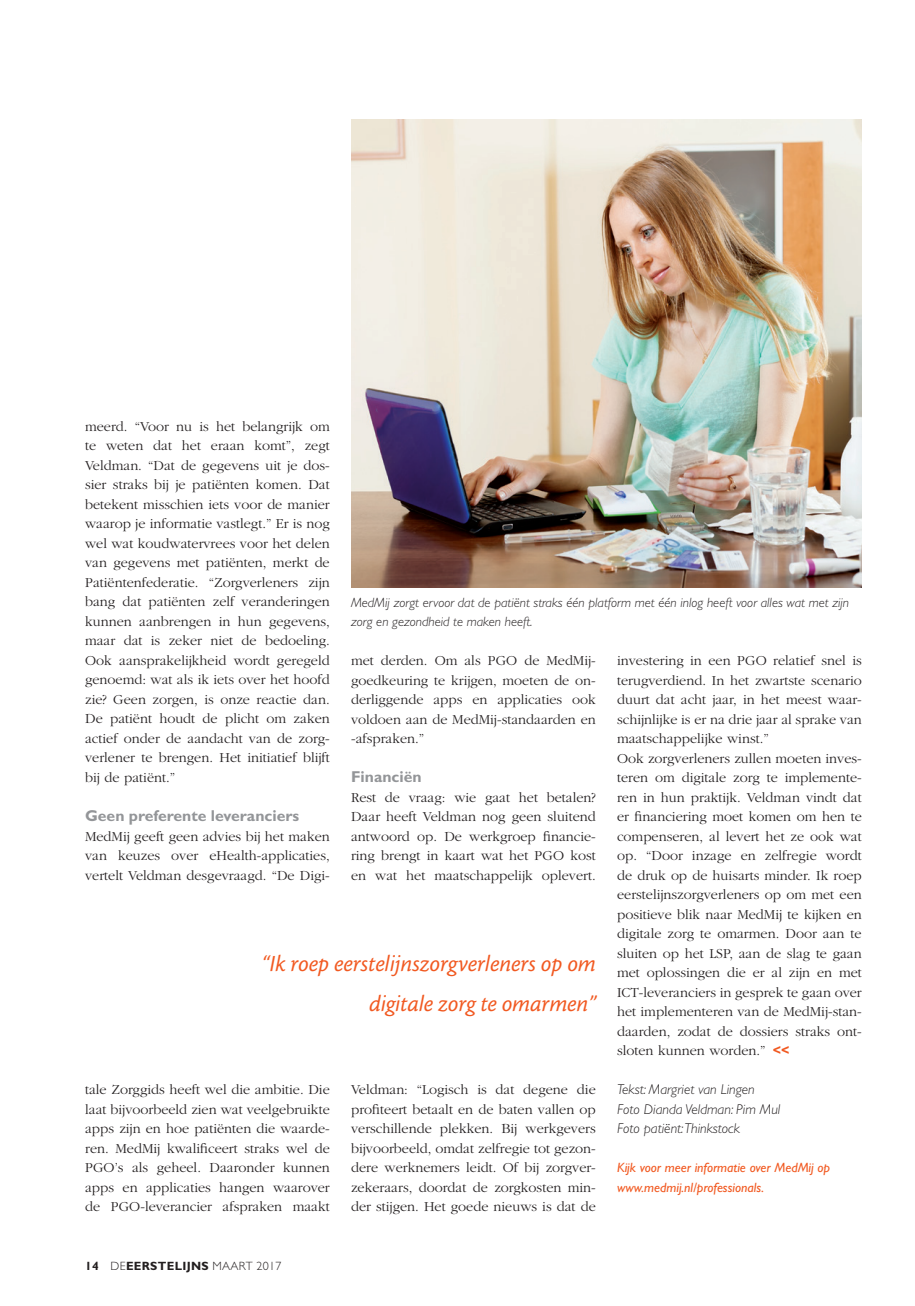
<style>
.page{position:relative;width:915px;height:1306px;background:#fff}
.page>*{position:absolute;margin:0;border:0;box-sizing:border-box;transform-origin:0 0}
.t1{font:24px/39px "Cronos MM It 408 16";letter-spacing:.005em;color:#f15921;text-align:right}
.t2{font:700 15.75px "Gill Sans";color:#939598}
.t3{font:300 14.25px/19.5px "Garamond";color:#231f20;text-align:justify}
.t4{font:italic 300 14.25px/19.5px "Gill Sans";color:#231f20}
.t5{font:italic 300 13.5px/19.5px "Gill Sans";color:#231f20}
.t6{font:italic 13.5px/19.5px "Gill Sans";color:#f15921}
.t7{font:700 12px "Gill Sans";letter-spacing:.025em;color:#231f20}
.s1{font-family:"Gill Sans";font-weight:700;color:#f15921}
.s2{font-weight:300}
</style>
<div class="page">
<img style="left:351px;top:119px;width:510px;height:468px">
<p class="t3" style="left:85px;top:417px;width:246px">meerd. “Voor nu is het belangrijk om te weten dat het eraan komt”, zegt Veldman. “Dat de gegevens uit je dos&shy;sier straks bij je patiënten komen. Dat betekent misschien iets voor de manier waarop je informatie vastlegt.” Er is nog wel wat koudwatervrees voor het delen van gegevens met patiënten, merkt de Patiëntenfederatie. “Zorgverleners zijn bang dat patiënten zelf veranderingen kunnen aanbrengen in hun gegevens, maar dat is zeker niet de bedoeling.<br>Ook aansprakelijkheid wordt geregeld genoemd: wat als ik iets over het hoofd zie? Geen zorgen, is onze reactie dan.<br>De patiënt houdt de plicht om zaken actief onder de aandacht van de zorg&shy;verlener te brengen. Het initiatief blijft bij de patiënt.”</p>
<p class="t2" style="left:85px;top:806px;width:215px">Geen preferente leveranciers</p>
<p class="t3" style="left:85px;top:826px;width:246px">MedMij geeft geen advies bij het maken van keuzes over eHealth-applicaties, vertelt Veldman desgevraagd. “De Digi-</p>
<p class="t5" style="left:351px;top:592px;width:499px">MedMij zorgt ervoor dat de patiënt straks één platform met één inlog heeft voor alles wat met zijn zorg en gezondheid te maken heeft.</p>
<p class="t3" style="left:351px;top:651px;width:246px">met derden. Om als PGO de MedMij&shy;goedkeuring te krijgen, moeten de on&shy;derliggende apps en applicaties ook voldoen aan de MedMij-standaarden en -afspraken.”</p>
<p class="t2" style="left:351px;top:767px;width:72px">Financiën</p>
<p class="t3" style="left:351px;top:787px;width:246px">Rest de vraag: wie gaat het betalen?<br>Daar heeft Veldman nog geen sluitend antwoord op. De werkgroep financie&shy;ring brengt in kaart wat het PGO kost en wat het maatschappelijk oplevert.</p>
<p class="t3" style="left:617px;top:651px;width:246px;text-align:left">investering in een PGO relatief snel is terugverdiend. In het zwartste scenario duurt dat acht jaar, in het meest waar&shy;schijnlijke is er na drie jaar al sprake van maatschappelijke winst.”<br>Ook zorgverleners zullen moeten inves&shy;teren om digitale zorg te implemente&shy;ren in hun praktijk. Veldman vindt dat er financiering moet komen om hen te compenseren, al levert het ze ook wat op. “Door inzage en zelfregie wordt de druk op de huisarts minder. Ik roep eerstelijnszorgverleners op om met een positieve blik naar MedMij te kijken en digitale zorg te omarmen. Door aan te sluiten op het LSP, aan de slag te gaan met oplossingen die er al zijn en met ICT-leveranciers in gesprek te gaan over het implementeren van de MedMij-stan&shy;daarden, zodat de dossiers straks ont&shy;sloten kunnen worden.” <span class="s1">&lt;&lt;</span></p>
<p class="t4" style="left:617px;top:1079px;width:165px">Tekst: Margriet van Lingen<br>Foto Dianda Veldman: Pim Mul<br>Foto patiënt: Thinkstock</p>
<p class="t6" style="left:617px;top:1158px;width:214px">Kijk voor meer informatie over MedMij op www.medmij.nl/professionals.</p>
<h1 class="t1" style="left:262px;top:944px;width:335px">“Ik roep eerstelijnszorgverleners op om digitale zorg te omarmen”</h1>
<p class="t3" style="left:351px;top:1080px;width:246px">Veldman: “Logisch is dat degene die profiteert betaalt en de baten vallen op verschillende plekken. Bij werkgevers bijvoorbeeld, omdat zelfregie tot gezon&shy;dere werknemers leidt. Of bij zorgver&shy;zekeraars, doordat de zorgkosten min&shy;der stijgen. Het goede nieuws is dat de</p>
<p class="t3" style="left:85px;top:1080px;width:246px">tale Zorggids heeft wel die ambitie. Die laat bijvoorbeeld zien wat veelgebruikte apps zijn en hoe patiënten die waarde&shy;ren. MedMij kwalificeert straks wel de PGO’s als geheel. Daaronder kunnen apps en applicaties hangen waarover de PGO-leverancier afspraken maakt</p>
<p class="t7" style="left:85px;top:1258px;width:198px">14 <span class="s2">DE</span>EERSTELIJNS <span class="s2">MAART 2017</span></p>
</div>
